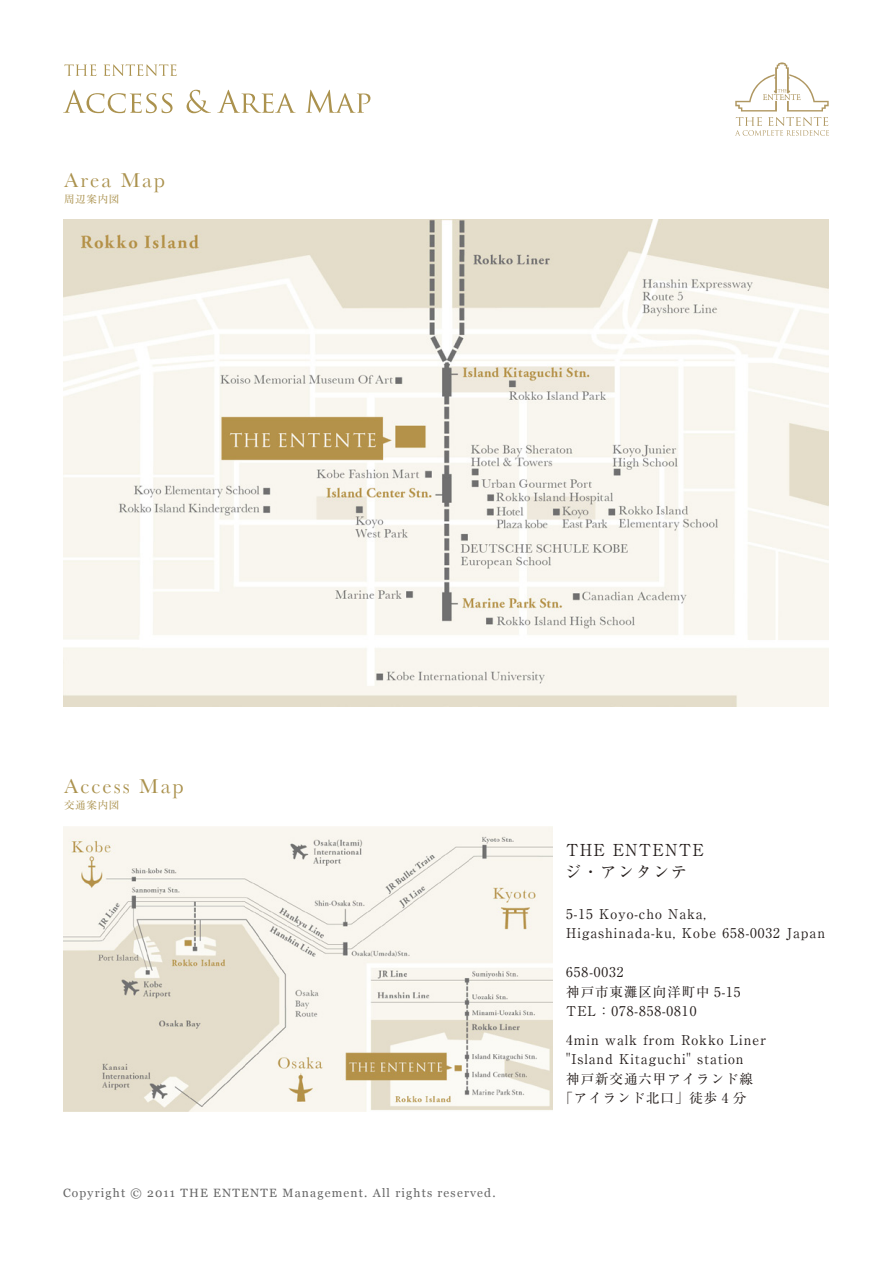
<style>
.page{position:relative;width:893px;height:1263px;background:#fff}
.page>*{position:absolute;margin:0;border:0;box-sizing:border-box;transform-origin:0 0}
.t1{font:21px "Baskerville";letter-spacing:.1em;color:#ab924e}
.t2{font:16.5px/22.5px "Ryumin Pro";letter-spacing:.07em;color:#251e1c}
.t3{font:13.5px/19.5px "Ryumin Pro";letter-spacing:.07em;color:#251e1c}
.t4{font:12px "Georgia";letter-spacing:.1em;color:#666}
.t5{font:10.5px "Ryumin Pro";letter-spacing:.07em;color:#ab924e}
</style>
<div class="page">
<svg style="left:63px;top:90px;width:110px;height:23px"></svg>
<svg style="left:187px;top:90px;width:24px;height:23px"></svg>
<svg style="left:217px;top:90px;width:79px;height:23px"></svg>
<svg style="left:306px;top:90px;width:64px;height:23px"></svg>
<svg style="left:64px;top:64px;width:32px;height:12px"></svg>
<svg style="left:103px;top:64px;width:74px;height:12px"></svg>
<svg style="left:735px;top:62px;width:94px;height:49px"></svg>
<svg style="left:735px;top:117px;width:94px;height:19px"></svg>
<img style="left:64px;top:827px;width:488px;height:284px">
<img style="left:64px;top:219px;width:765px;height:488px">
<h1 class="t1" style="left:64px;top:168px;width:103px">Area Map</h1>
<p class="t5" style="left:64px;top:190px;width:57px">周辺案内図</p>
<h1 class="t1" style="left:64px;top:774px;width:121px">Access Map</h1>
<p class="t5" style="left:64px;top:796px;width:57px">交通案内図</p>
<p class="t4" style="left:63px;top:1185px;width:434px">Copyright © 2011 THE ENTENTE Management. All rights reserved.</p>
<p class="t2" style="left:565px;top:837px;width:140px">THE ENTENTEジ・アンタンテ</p>
<p class="t3" style="left:566px;top:903px;width:260px">5-15 Koyo-cho Naka,<br>Higashinada-ku, Kobe 658-0032 Japan</p>
<p class="t3" style="left:566px;top:961px;width:176px">658-0032<br>神戸市東灘区向洋町中 5-15<br>TEL：078-858-0810</p>
<p class="t3" style="left:566px;top:1029px;width:201px">4min walk from Rokko Liner</p>
<p class="t3" style="left:566px;top:1048px;width:193px">"Island Kitaguchi" station　</p>
<p class="t3" style="left:566px;top:1068px;width:188px">神戸新交通六甲アイランド線</p>
<p class="t3" style="left:559px;top:1087px;width:188px">「アイランド北口」徒歩 4 分</p>
</div>
